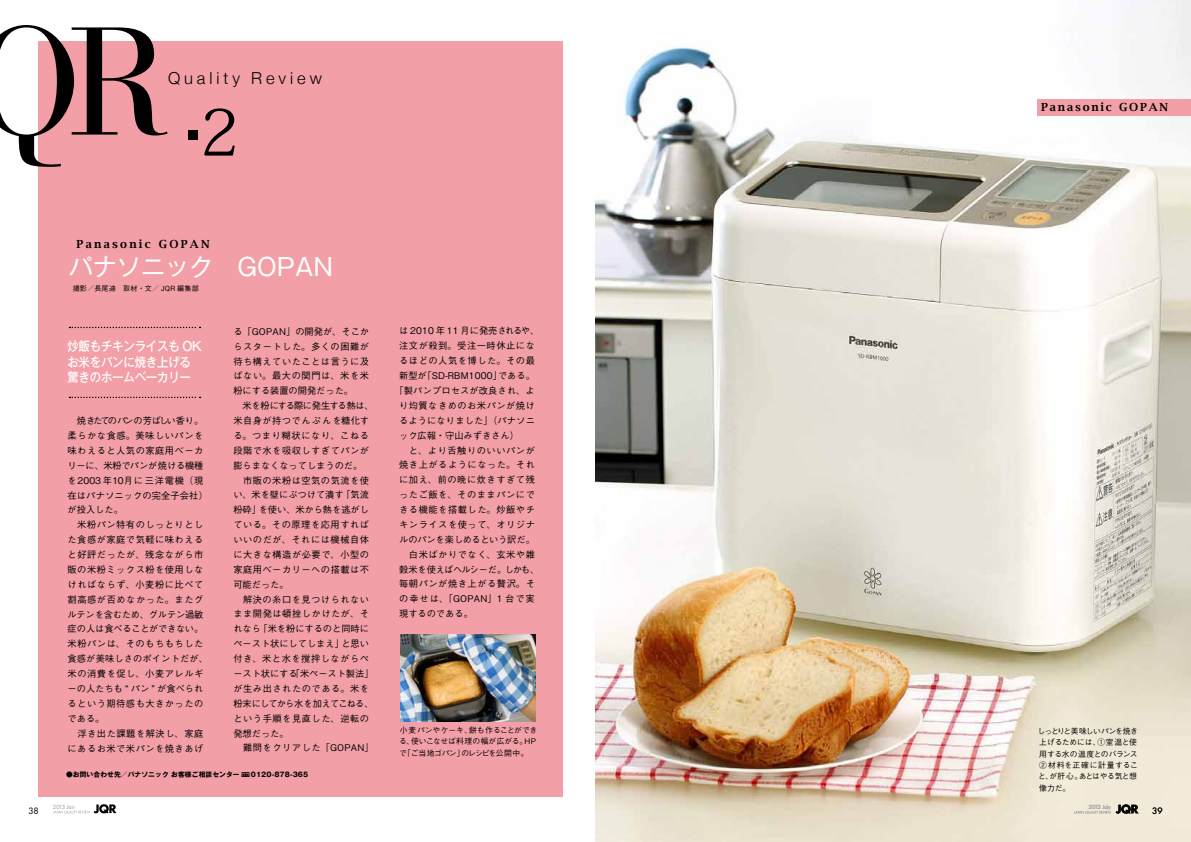
<style>
.page{position:relative;width:1191px;height:842px;background:#fff}
.page>*{position:absolute;margin:0;border:0;box-sizing:border-box;transform-origin:0 0}
.t1{font:150.7px "Bodoni Recut OSS Caps SSK";color:#000}
.t2{font:64px "Koz Min Pro";color:#000}
.t3{font:24.1px "Gothic MB101 Pr 5";color:#fff}
.t4{font:300 16.5px "Helvetica Neue";letter-spacing:.24em;color:#000}
.t5{font:500 12.7px/15.5px "Gothic MB101 Pr 5";letter-spacing:-.02em;color:#fff;scale:.9 1}
.t6{font:600 11.2px "Lucida Bright";letter-spacing:.2em;color:#000}
.t7{font:600 11.2px "Lucida Bright";letter-spacing:.16em;color:#000}
.t8{font:500 9.2px/14.9px "Gothic BBB Pr 5";letter-spacing:.055em;color:#000}
.t9{font:500 9.2px "Gothic BBB Pr 5";color:#000}
.t10{font:500 9.2px "Gothic BBB Pr 5";letter-spacing:.015em;color:#000}
.t11{font:500 9.2px "Gothic BBB Pr 5";letter-spacing:.11em;color:#000}
.t12{font:8.5px "Futura Std";color:#000}
.t13{font:500 7.8px/11.3px "Gothic BBB Pr 5";letter-spacing:-.015em;color:#000;text-align:justify}
.t14{font:500 7.1px "Gothic BBB Pr 5";letter-spacing:.02em;color:#000}
.t15{font:700 6.7px "Gothic MB101 Pr 5";letter-spacing:.02em;color:#000}
.t16{font:5.5px "Futura";color:#9fa0a0}
</style>
<div class="page">
<img style="left:595px;top:0;width:596px;height:842px">
<div style="left:38px;top:41px;width:524px;height:756px;background:#f29fa7"></div>
<div style="left:189px;top:130px;width:9px;height:10px;background:#000"></div>
<svg style="left:69px;top:397px;width:131px;height:1px"></svg>
<svg style="left:69px;top:327px;width:131px;height:1px"></svg>
<div style="left:1037px;top:99px;width:154px;height:17px;background:#f29fa7"></div>
<img style="left:401px;top:634px;width:135px;height:87px">
<svg style="left:53px;top:804px;width:63px;height:9px"></svg>
<svg style="left:1074px;top:804px;width:64px;height:10px"></svg>
<h1 class="t1" style="left:-23px;top:-6px;width:188px">QR</h1>
<h3 class="t4" style="left:168px;top:68px;width:155px">Quality Review</h3>
<h2 class="t2" style="left:200px;top:87px;width:41px">2</h2>
<p class="t6" style="left:77px;top:237px;width:135px">Panasonic GOPAN</p>
<p class="t14" style="left:73px;top:283px;width:128px">撮影／長尾迪　取材・文／ JQR 編集部</p>
<h3 class="t3" style="left:69px;top:247px;width:266px">パナソニック　GOPAN</h3>
<p class="t7" style="left:1041px;top:100px;width:128px">Panasonic GOPAN</p>
<p class="t8" style="left:233px;top:323px;width:142px">る「GOPAN」の開発が、そこからスタートした。多くの困難が待ち構えていたことは言うに及ばない。最大の関門は、米を米粉にする装置の開発だった。<br>　米を粉にする際に発生する熱は、米自身が持つでんぷんを糖化する。つまり糊状になり、こねる段階で水を吸収しすぎてパンが膨らまなくなってしまうのだ。　市販の米粉は空気の気流を使い、米を壁にぶつけて潰す「気流粉砕」を使い、米から熱を逃がしている。その原理を応用すればいいのだが、それには機械自体に大きな構造が必要で、小型の家庭用ベーカリーへの搭載は不可能だった。<br>　解決の糸口を見つけられないまま開発は頓挫しかけたが、それなら「米を粉にするのと同時にペースト状にしてしまえ」と思い付き、米と水を撹拌しながらペースト状にする「米ペースト製法」が生み出されたのである。米を粉末にしてから水を加えてこねる、という手順を見直した、逆転の発想だった。<br>　難問をクリアした「GOPAN」</p>
<p class="t9" style="left:399px;top:324px;width:142px">は 2010 年 11 月に発売されるや、</p>
<h3 class="t5" style="left:67px;top:338px;width:151px">炒飯もチキンライスも OKお米をパンに焼き上げる驚きのホームベーカリー</h3>
<p class="t8" style="left:399px;top:338px;width:137px">注文が殺到。受注一時休止にな</p>
<p class="t8" style="left:399px;top:352px;width:137px">るほどの人気を博した。その最</p>
<p class="t9" style="left:399px;top:368px;width:137px">新型が「SD-RBM1000」である。</p>
<p class="t10" style="left:394px;top:383px;width:142px">「製パンプロセスが改良され、よ</p>
<p class="t8" style="left:399px;top:397px;width:137px">り均質なきめのお米パンが焼け</p>
<p class="t10" style="left:399px;top:413px;width:137px">るようになりました」（パナソニ</p>
<p class="t9" style="left:399px;top:428px;width:121px">ック広報・守山みずきさん）</p>
<p class="t8" style="left:399px;top:442px;width:137px">　と、より舌触りのいいパンが</p>
<p class="t8" style="left:399px;top:457px;width:137px">焼き上がるようになった。それ</p>
<p class="t8" style="left:399px;top:471px;width:137px">に加え、前の晩に炊きすぎて残</p>
<p class="t8" style="left:399px;top:486px;width:137px">ったご飯を、そのままパンにで</p>
<p class="t8" style="left:399px;top:501px;width:137px">きる機能を搭載した。炒飯やチ</p>
<p class="t8" style="left:399px;top:516px;width:137px">キンライスを使って、オリジナ</p>
<p class="t9" style="left:399px;top:532px;width:137px">ルのパンを楽しめるという訳だ。</p>
<p class="t8" style="left:399px;top:546px;width:137px">　白米ばかりでなく、玄米や雑</p>
<p class="t9" style="left:399px;top:562px;width:142px">穀米を使えばヘルシーだ。しかも、</p>
<p class="t8" style="left:399px;top:576px;width:137px">毎朝パンが焼き上がる贅沢。そ</p>
<p class="t11" style="left:399px;top:591px;width:137px">の幸せは、「GOPAN」1 台で実</p>
<p class="t9" style="left:399px;top:606px;width:75px">現するのである。</p>
<p class="t8" style="left:68px;top:412px;width:142px">　焼きたてのパンの芳ばしい香り。柔らかな食感。美味しいパンを味わえると人気の家庭用ベーカリーに、米粉でパンが焼ける機種を2003 年10月に三洋電機（現在はパナソニックの完全子会社）が投入した。<br>　米粉パン特有のしっとりとした食感が家庭で気軽に味わえると好評だったが、残念ながら市販の米粉ミックス粉を使用しなければならず、小麦粉に比べて割高感が否めなかった。またグルテンを含むため、グルテン過敏症の人は食べることができない。米粉パンは、そのもちもちした食感が美味しさのポイントだが、米の消費を促し、小麦アレルギーの人たちも “ パン ” が食べられるという期待感も大きかったのである。<br>　浮き出た課題を解決し、家庭にあるお米で米パンを焼きあげ</p>
<p class="t13" style="left:399px;top:724px;width:140px">小麦パンやケーキ、餅も作ることができる、使いこなせば料理の幅が広がる。HPで「ご当地ゴパン」のレシピを公開中。</p>
<p class="t13" style="left:1037px;top:725px;width:102px">しっとりと美味しいパンを焼き上げるためには、①室温と使用する水の温度とのバランス②材料を正確に計量すること、が肝心。あとはやる気と想像力だ。</p>
<p class="t15" style="left:66px;top:769px;width:175px">●お問い合わせ先／パナソニック お客様ご相談センター</p>
<p class="t15" style="left:251px;top:769px;width:59px">0120-878-365</p>
<p class="t16" style="left:53px;top:803px;width:23px">2013 Jan</p>
<p class="t16" style="left:1088px;top:803px;width:24px">2012 July</p>
<p class="t16" style="left:1089px;top:803px;width:23px">2013 Jan</p>
<p class="t12" style="left:28px;top:805px;width:12px">38</p>
<p class="t12" style="left:1152px;top:805px;width:12px">39</p>
</div>
